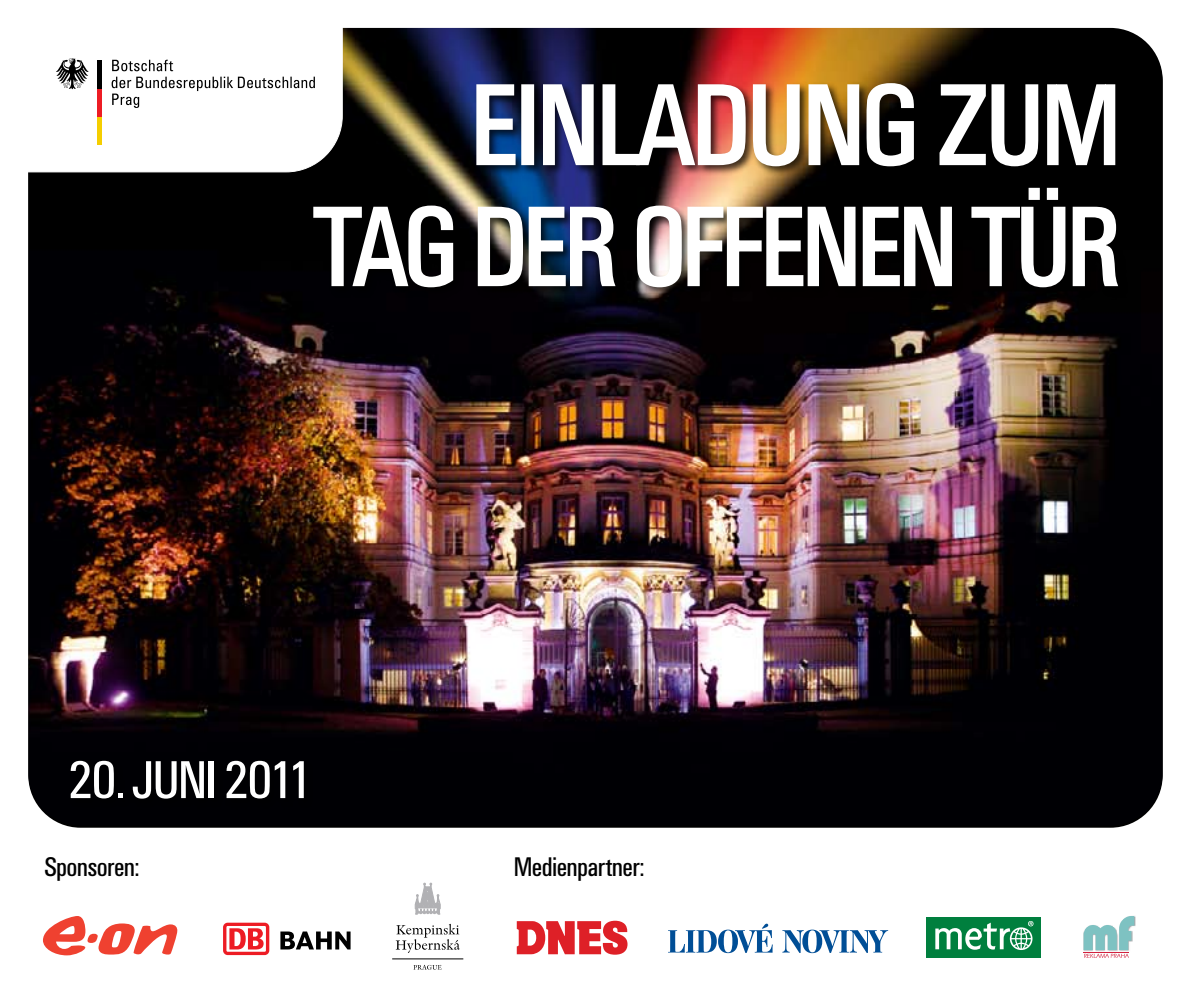
<style>
.page{position:relative;width:1191px;height:993px;background:#fff}
.page>*{position:absolute;margin:0;border:0;box-sizing:border-box;transform-origin:0 0}
.t1{font:condensed 118px "U001 TOT";letter-spacing:-.015em;color:#fff}
.t2{font:condensed 116px "U001 TOT";letter-spacing:-.025em;color:#fff;scale:.96 1}
.t3{font:condensed 55.2px "U001 TOT";letter-spacing:-.025em;color:#fff}
.t4{font:condensed 28px "U001 TOT";letter-spacing:-.025em;color:#000}
</style>
<div class="page">
<img style="left:28px;top:28px;width:1134px;height:797px">
<svg style="left:28px;top:28px;width:315px;height:144px"></svg>
<img style="left:112px;top:61px;width:1021px;height:275px">
<svg style="left:475px;top:83px;width:41px;height:83px;background:#384d72"></svg>
<div style="left:521px;top:84px;width:13px;height:81px;border:2px solid #fff"></div>
<svg style="left:542px;top:80px;width:52px;height:91px;background:#454768"></svg>
<img style="left:601px;top:83px;width:200px;height:84px">
<svg style="left:807px;top:80px;width:108px;height:91px;background:#584b34"></svg>
<svg style="left:938px;top:83px;width:101px;height:84px;background:#292929"></svg>
<svg style="left:1046px;top:76px;width:70px;height:90px;background:#353535"></svg>
<svg style="left:312px;top:204px;width:142px;height:84px;background:#2a2a2b"></svg>
<img style="left:477px;top:206px;width:140px;height:81px">
<svg style="left:636px;top:202px;width:317px;height:91px;background:#474341"></svg>
<svg style="left:970px;top:187px;width:149px;height:101px;background:#242424"></svg>
<div style="left:64px;top:747px;width:365px;height:77px;background:#000004"></div>
<div style="left:97px;top:116px;width:5px;height:28px;background:#f5ce00"></div>
<div style="left:97px;top:88px;width:5px;height:28px;background:#ed1c24"></div>
<div style="left:97px;top:60px;width:5px;height:28px;background:#000"></div>
<svg style="left:56px;top:58px;width:33px;height:31px"></svg>
<svg style="left:112px;top:60px;width:203px;height:48px"></svg>
<div style="left:926px;top:917px;width:114px;height:40px;background:#007f3e"></div>
<svg style="left:935px;top:921px;width:98px;height:28px"></svg>
<svg style="left:668px;top:923px;width:220px;height:29px"></svg>
<img style="left:1134px;top:916px;width:2px;height:10px">
<svg style="left:1083px;top:916px;width:51px;height:41px"></svg>
<hr style="left:1083px;top:951px;width:45px;height:1px;background:#d2223e">
<svg style="left:280px;top:931px;width:70px;height:18px"></svg>
<svg style="left:223px;top:922px;width:46px;height:32px"></svg>
<svg style="left:517px;top:920px;width:110px;height:34px"></svg>
<svg style="left:43px;top:916px;width:134px;height:39px"></svg>
<hr style="left:392px;top:958px;width:71px;height:1px;background:#000">
<svg style="left:415px;top:882px;width:25px;height:32px"></svg>
<svg style="left:396px;top:923px;width:64px;height:46px"></svg>
<p class="t1" style="left:471px;top:59px;width:651px">EINLADUNG ZUM</p>
<p class="t2" style="left:314px;top:182px;width:841px">TAG DER OFFENEN TÜR</p>
<p class="t3" style="left:68px;top:748px;width:245px">20. JUNI 2011</p>
<p class="t4" style="left:44px;top:851px;width:97px">Sponsoren:</p>
<p class="t4" style="left:514px;top:851px;width:132px">Medienpartner:</p>
</div>
